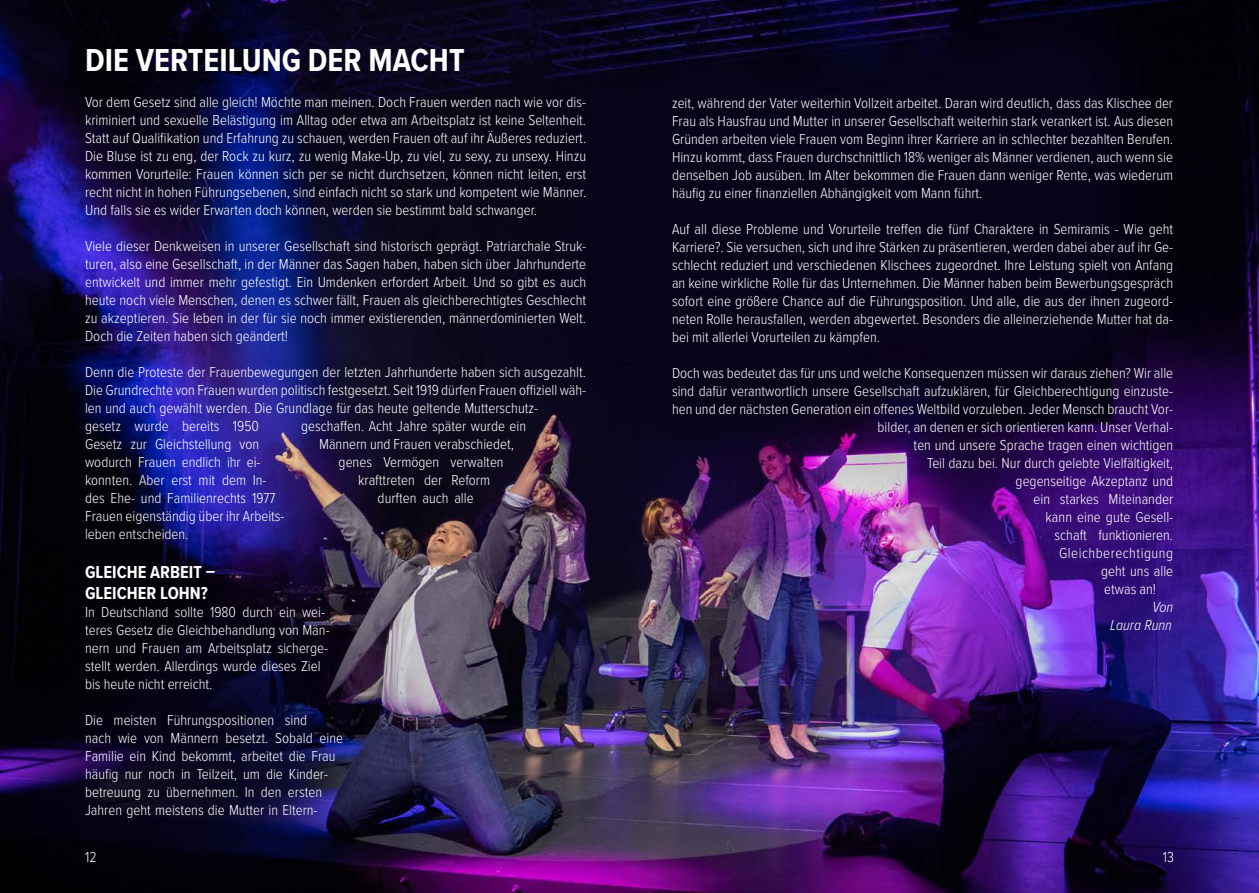
<style>
.page{position:relative;width:1259px;height:893px;background:#fff}
.page>*{position:absolute;margin:0;border:0;box-sizing:border-box;transform-origin:0 0}
.t1{font:700 33px "Proxima Nova Cond";color:#fff}
.t2{font:700 18px/21px "Proxima Nova Cond";color:#fff}
.t3{font:300 15px/18px "Proxima Nova Cond";color:#fff;text-align:justify}
.t4{font:300 15px "Proxima Nova Cond";letter-spacing:.03em;color:#fff}
.t5{font:italic 300 15px/18px "Proxima Nova Cond";color:#fff;text-align:right}
</style>
<div class="page">
<img style="left:0;top:0;width:1259px;height:893px">
<h1 class="t1" style="left:85px;top:35px;width:381px">DIE VERTEILUNG DER MACHT</h1>
<p class="t3" style="left:85px;top:92px;width:503px">Vor dem Gesetz sind alle gleich! Möchte man meinen. Doch Frauen werden nach wie vor dis&shy;kriminiert und sexuelle Belästigung im Alltag oder etwa am Arbeitsplatz ist keine Seltenheit.<br>Statt auf Qualifikation und Erfahrung zu schauen, werden Frauen oft auf ihr Äußeres reduziert.<br>Die Bluse ist zu eng, der Rock zu kurz, zu wenig Make-Up, zu viel, zu sexy, zu unsexy. Hinzu kommen Vorurteile: Frauen können sich per se nicht durchsetzen, können nicht leiten, erst recht nicht in hohen Führungsebenen, sind einfach nicht so stark und kompetent wie Männer.<br>Und falls sie es wider Erwarten doch können, werden sie bestimmt bald schwanger.</p>
<p class="t3" style="left:85px;top:236px;width:503px">Viele dieser Denkweisen in unserer Gesellschaft sind historisch geprägt. Patriarchale Struk&shy;turen, also eine Gesellschaft, in der Männer das Sagen haben, haben sich über Jahrhunderte entwickelt und immer mehr gefestigt. Ein Umdenken erfordert Arbeit. Und so gibt es auch heute noch viele Menschen, denen es schwer fällt, Frauen als gleichberechtigtes Geschlecht zu akzeptieren. Sie leben in der für sie noch immer existierenden, männerdominierten Welt.<br>Doch die Zeiten haben sich geändert!</p>
<p class="t3" style="left:85px;top:362px;width:503px;text-align:left">Denn die Proteste der Frauenbewegungen der letzten Jahrhunderte haben sich ausgezahlt.<br>Die Grundrechte von Frauen wurden politisch festgesetzt. Seit 1919 dürfen Frauen offiziell wäh&shy;len und auch gewählt werden. Die Grundlage für das heute geltende Mutterschutz-<br>gesetz wurde bereits 1950</p>
<p class="t3" style="left:301px;top:416px;width:226px">geschaffen. Acht Jahre später wurde ein</p>
<p class="t3" style="left:85px;top:434px;width:175px">Gesetz zur Gleichstellung von</p>
<p class="t3" style="left:319px;top:434px;width:196px">Männern und Frauen verabschiedet,</p>
<p class="t3" style="left:85px;top:452px;width:177px">wodurch Frauen endlich ihr ei-</p>
<p class="t3" style="left:339px;top:452px;width:166px">genes Vermögen verwalten</p>
<p class="t3" style="left:85px;top:470px;width:183px">konnten. Aber erst mit dem In-</p>
<p class="t3" style="left:358px;top:470px;width:133px">krafttreten der Reform</p>
<p class="t3" style="left:85px;top:488px;width:192px">des Ehe- und Familienrechts 1977</p>
<p class="t3" style="left:378px;top:488px;width:97px">durften auch alle</p>
<p class="t3" style="left:85px;top:506px;width:201px">Frauen eigenständig über ihr Arbeits&shy;leben entscheiden.</p>
<p class="t2" style="left:85px;top:561px;width:132px">GLEICHE ARBEIT –<br>GLEICHER LOHN?</p>
<p class="t3" style="left:85px;top:602px;width:246px;text-align:left">In Deutschland sollte 1980 durch ein wei&shy;teres Gesetz die Gleichbehandlung von Män&shy;nern und Frauen am Arbeitsplatz sicherge&shy;stellt werden. Allerdings wurde dieses Ziel bis heute nicht erreicht.</p>
<p class="t3" style="left:85px;top:710px;width:260px;text-align:left">Die meisten Führungspositionen sind<br>nach wie von Männern besetzt. Sobald eine Familie ein Kind bekommt, arbeitet die Frau häufig nur noch in Teilzeit, um die Kinder&shy;betreuung zu übernehmen. In den ersten Jahren geht meistens die Mutter in Eltern-</p>
<p class="t3" style="left:672px;top:93px;width:502px">zeit, während der Vater weiterhin Vollzeit arbeitet. Daran wird deutlich, dass das Klischee der Frau als Hausfrau und Mutter in unserer Gesellschaft weiterhin stark verankert ist. Aus diesen Gründen arbeiten viele Frauen vom Beginn ihrer Karriere an in schlechter bezahlten Berufen.<br>Hinzu kommt, dass Frauen durchschnittlich 18% weniger als Männer verdienen, auch wenn sie denselben Job ausüben. Im Alter bekommen die Frauen dann weniger Rente, was wiederum häufig zu einer finanziellen Abhängigkeit vom Mann führt.</p>
<p class="t3" style="left:672px;top:219px;width:503px">Auf all diese Probleme und Vorurteile treffen die fünf Charaktere in Semiramis - Wie geht Karriere?. Sie versuchen, sich und ihre Stärken zu präsentieren, werden dabei aber auf ihr Ge&shy;schlecht reduziert und verschiedenen Klischees zugeordnet. Ihre Leistung spielt von Anfang an keine wirkliche Rolle für das Unternehmen. Die Männer haben beim Bewerbungsgespräch sofort eine größere Chance auf die Führungsposition. Und alle, die aus der ihnen zugeord&shy;neten Rolle herausfallen, werden abgewertet. Besonders die alleinerziehende Mutter hat da&shy;bei mit allerlei Vorurteilen zu kämpfen.</p>
<p class="t3" style="left:672px;top:363px;width:502px">Doch was bedeutet das für uns und welche Konsequenzen müssen wir daraus ziehen? Wir alle</p>
<p class="t3" style="left:672px;top:381px;width:502px">sind dafür verantwortlich unsere Gesellschaft aufzuklären, für Gleichberechtigung einzuste-</p>
<p class="t3" style="left:672px;top:399px;width:502px">hen und der nächsten Generation ein offenes Weltbild vorzuleben. Jeder Mensch braucht Vor-</p>
<p class="t3" style="left:877px;top:417px;width:297px">bilder, an denen er sich orientieren kann. Unser Verhal-</p>
<p class="t3" style="left:913px;top:435px;width:261px">ten und unsere Sprache tragen einen wichtigen</p>
<p class="t3" style="left:927px;top:453px;width:248px">Teil dazu bei. Nur durch gelebte Vielfältigkeit,</p>
<p class="t3" style="left:1015px;top:471px;width:159px">gegenseitige Akzeptanz und</p>
<p class="t3" style="left:1033px;top:489px;width:141px">ein starkes Miteinander</p>
<p class="t3" style="left:1045px;top:507px;width:129px">kann eine gute Gesell-</p>
<p class="t3" style="left:1054px;top:525px;width:120px">schaft funktionieren.</p>
<p class="t4" style="left:1059px;top:541px;width:115px">Gleichberechtigung</p>
<p class="t3" style="left:1101px;top:561px;width:73px">geht uns alle</p>
<p class="t3" style="left:1104px;top:579px;width:54px">etwas an!</p>
<p class="t5" style="left:1110px;top:597px;width:64px">Von<br>Laura Runn</p>
<p class="t3" style="left:85px;top:847px;width:13px">12</p>
<p class="t3" style="left:1162px;top:847px;width:13px">13</p>
</div>
